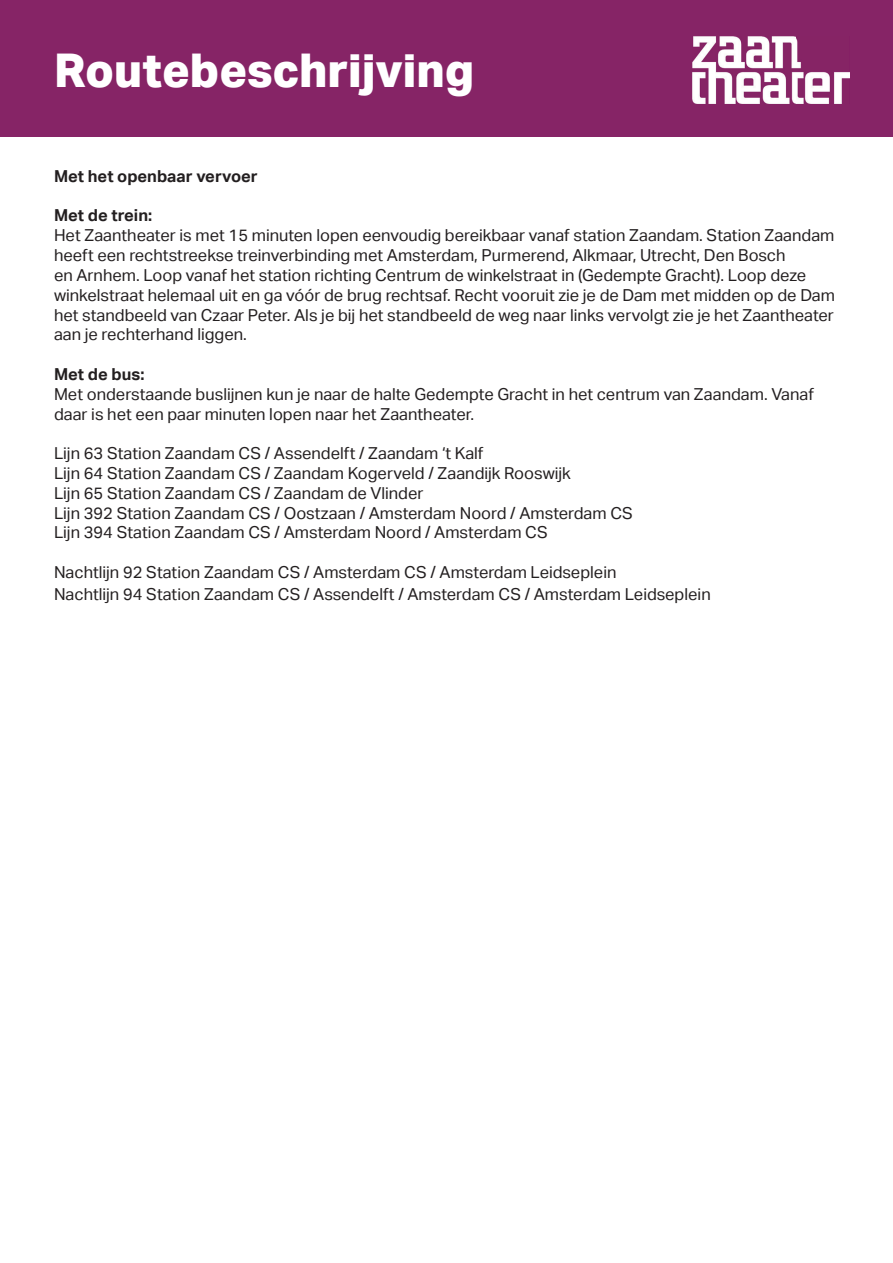
<style>
.page{position:relative;width:893px;height:1263px;background:#fff}
.page>*{position:absolute;margin:0;border:0;box-sizing:border-box;transform-origin:0 0}
.t1{font:800 46.5px "Aktiv Grotesk";color:#fff}
.t2{font:16.5px/19.8px "Aktiv Grotesk";color:#231f20}
.t3{font:700 16.5px "Aktiv Grotesk";color:#231f20}
</style>
<div class="page">
<div style="left:0;top:0;width:893px;height:136px;background:#862466"></div>
<img style="left:692px;top:36px;width:157px;height:68px">
<h1 class="t1" style="left:54px;top:44px;width:422px">Routebeschrijving</h1>
<p class="t3" style="left:54px;top:167px;width:205px">Met het openbaar vervoer</p>
<p class="t3" style="left:54px;top:206px;width:100px">Met de trein:</p>
<p class="t2" style="left:54px;top:226px;width:782px">Het Zaantheater is met 15 minuten lopen eenvoudig bereikbaar vanaf station Zaandam. Station Zaandam heeft een rechtstreekse treinverbinding met Amsterdam, Purmerend, Alkmaar, Utrecht, Den Bosch<br>en Arnhem. Loop vanaf het station richting Centrum de winkelstraat in (Gedempte Gracht). Loop deze winkelstraat helemaal uit en ga vóór de brug rechtsaf. Recht vooruit zie je de Dam met midden op de Dam het standbeeld van Czaar Peter. Als je bij het standbeeld de weg naar links vervolgt zie je het Zaantheater aan je rechterhand liggen.</p>
<p class="t3" style="left:54px;top:365px;width:92px">Met de bus:</p>
<p class="t2" style="left:54px;top:384px;width:761px">Met onderstaande buslijnen kun je naar de halte Gedempte Gracht in het centrum van Zaandam. Vanaf daar is het een paar minuten lopen naar het Zaantheater.</p>
<p class="t2" style="left:54px;top:443px;width:580px">Lijn 63 Station Zaandam CS / Assendelft / Zaandam ‘t Kalf<br>Lijn 64 Station Zaandam CS / Zaandam Kogerveld / Zaandijk Rooswijk<br>Lijn 65 Station Zaandam CS / Zaandam de Vlinder<br>Lijn 392 Station Zaandam CS / Oostzaan / Amsterdam Noord / Amsterdam CS Lijn 394 Station Zaandam CS / Amsterdam Noord / Amsterdam CS</p>
<p class="t2" style="left:54px;top:561px;width:658px;line-height:21.6px">Nachtlijn 92 Station Zaandam CS / Amsterdam CS / Amsterdam Leidseplein<br>Nachtlijn 94 Station Zaandam CS / Assendelft / Amsterdam CS / Amsterdam Leidseplein</p>
</div>
